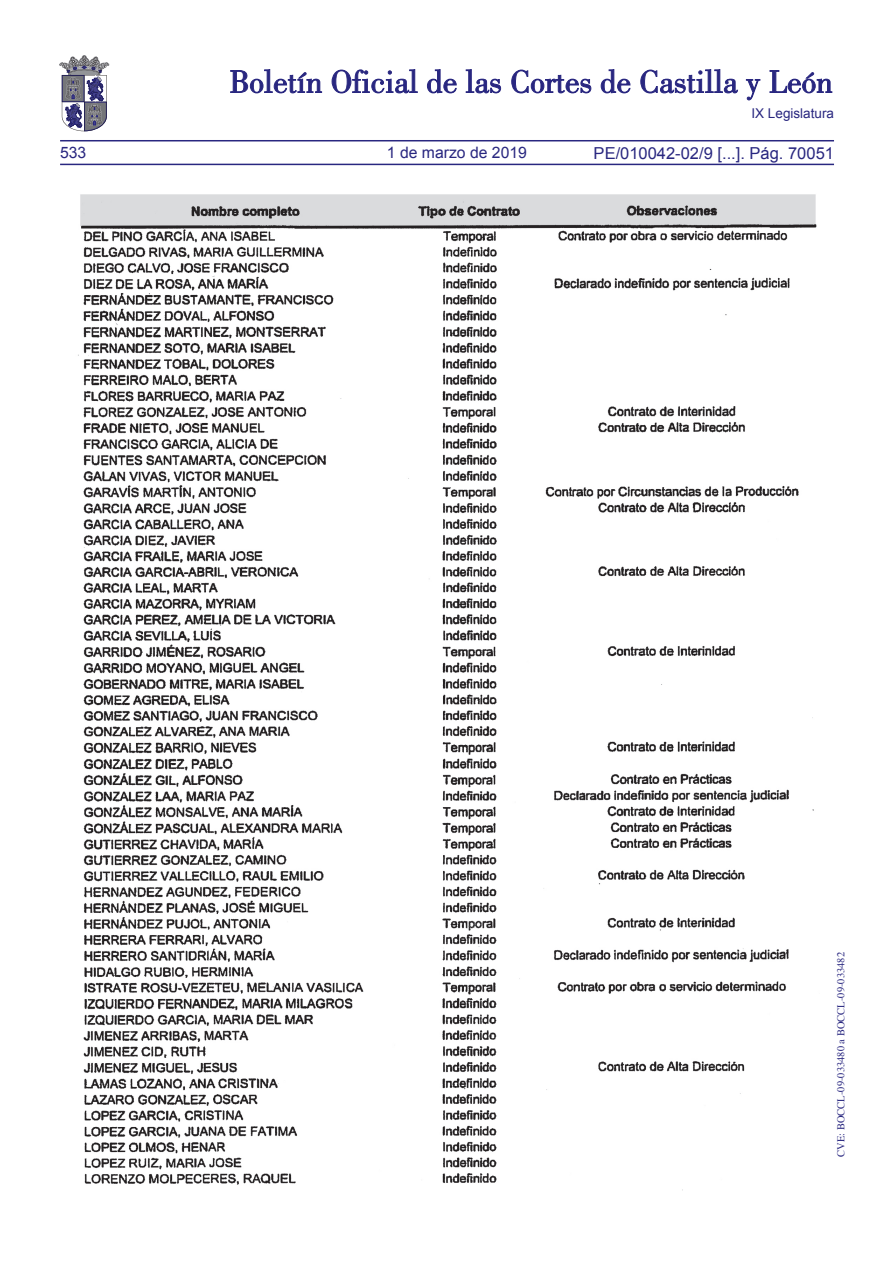
<style>
.page{position:relative;width:893px;height:1263px;background:#fff}
.page>*{position:absolute;margin:0;border:0;box-sizing:border-box;transform-origin:0 0}
.t1{font:16.5px "Arial";color:#292780}
.t2{font:15.75px "Arial";color:#292780}
.t3{font:13.5px "Arial";color:#292780}
.t4{font:10.5px "Times";color:#292780}
</style>
<div class="page">
<hr style="left:60px;top:164px;width:774px;height:1px;background:#292780">
<hr style="left:60px;top:140px;width:774px;height:1px;background:#292780">
<svg style="left:230px;top:69px;width:92px;height:24px"></svg>
<svg style="left:332px;top:69px;width:86px;height:24px"></svg>
<svg style="left:427px;top:69px;width:30px;height:24px"></svg>
<svg style="left:466px;top:69px;width:35px;height:24px"></svg>
<svg style="left:511px;top:70px;width:80px;height:23px"></svg>
<svg style="left:601px;top:69px;width:29px;height:24px"></svg>
<svg style="left:640px;top:69px;width:98px;height:24px"></svg>
<svg style="left:746px;top:79px;width:14px;height:21px"></svg>
<svg style="left:770px;top:70px;width:62px;height:23px"></svg>
<svg style="left:60px;top:55px;width:49px;height:76px"></svg>
<img style="left:78px;top:194px;width:739px;height:997px">
<h2 class="t2" style="left:60px;top:142px;width:28px">533</h2>
<h2 class="t2" style="left:387px;top:142px;width:142px">1 de marzo de 2019</h2>
<p class="t3" style="left:751px;top:105px;width:84px">IX Legislatura</p>
<h1 class="t1" style="left:594px;top:142px;width:242px">PE/010042-02/9 [...]. Pág. 70051</h1>
<p class="t4" style="left:831px;top:1157px;width:206px;rotate:-90deg">CVE: BOCCL-09-033480 a BOCCL-09-033482</p>
</div>
